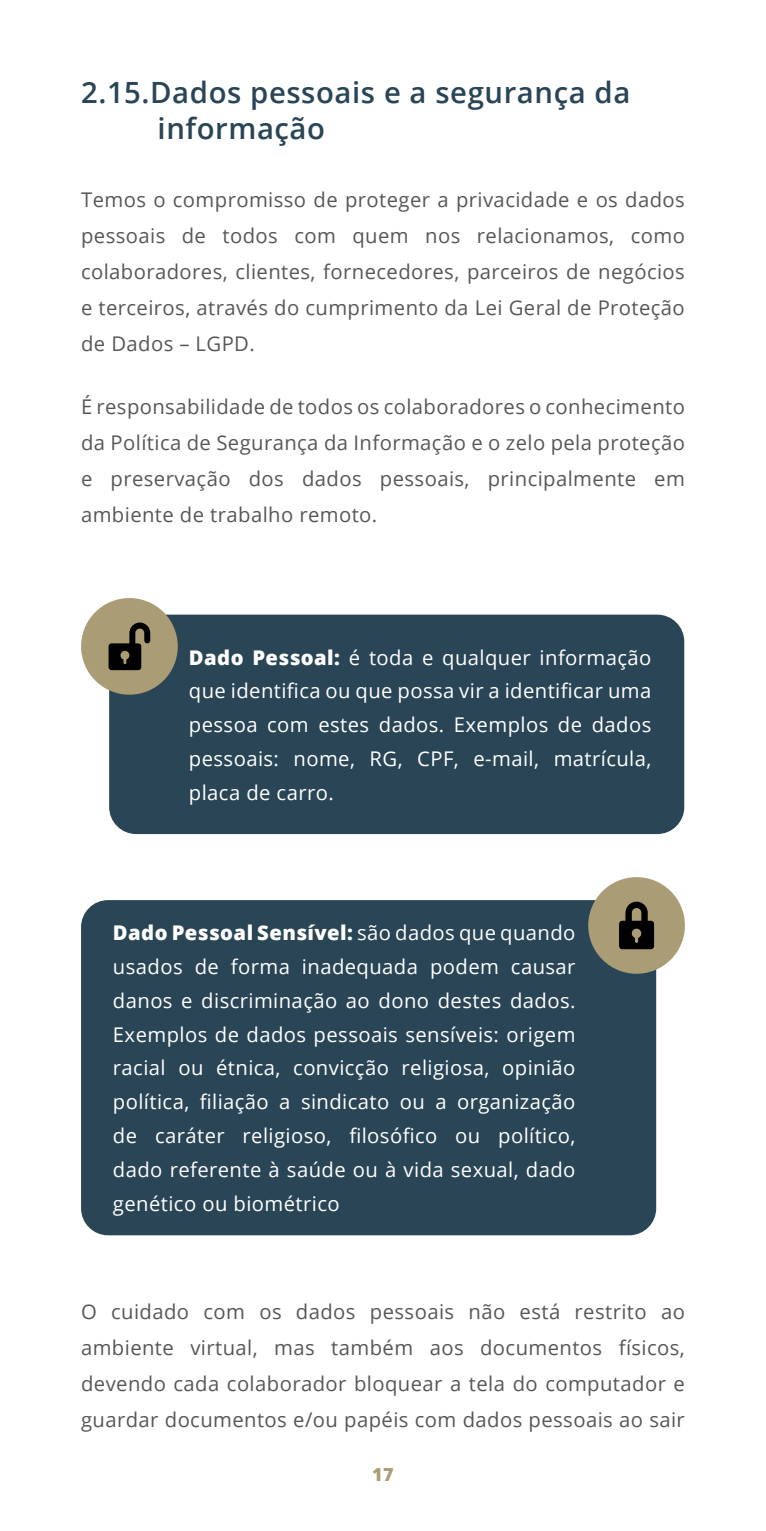
<style>
.page{position:relative;width:766px;height:1531px;background:#fff}
.page>*{position:absolute;margin:0;border:0;box-sizing:border-box;transform-origin:0 0}
.t1{font:600 29.25px/36px "Open Sans";letter-spacing:.02em;color:#294556}
.t2{font:20.25px/36px "Open Sans";letter-spacing:.02em;color:#575756;text-align:justify}
.t3{font:20.25px/33.8px "Open Sans";letter-spacing:.02em;color:#fff;text-align:justify}
.t4{font:800 18px "Open Sans";color:#aa9c74}
.s1{font-weight:800}
</style>
<div class="page">
<div style="left:109px;top:615px;width:575px;height:219px;background:#294556;border-radius:27px"></div>
<div style="left:81px;top:900px;width:575px;height:335px;background:#294556;border-radius:27px"></div>
<div style="left:81px;top:598px;width:97px;height:97px;background:#aa9c74;border-radius:50%"></div>
<div style="left:588px;top:877px;width:96px;height:97px;background:#aa9c74;border-radius:50%"></div>
<svg style="left:108px;top:622px;width:42px;height:48px"></svg>
<svg style="left:619px;top:901px;width:35px;height:48px"></svg>
<h1 class="t1" style="left:157px;top:74px;width:474px;text-indent:-76px">2.15.Dados pessoais e a segurança da informação</h1>
<p class="t2" style="left:81px;top:181px;width:605px">Temos o compromisso de proteger a privacidade e os dados pessoais de todos com quem nos relacionamos, como colaboradores, clientes, fornecedores, parceiros de negócios e terceiros, através do cumprimento da Lei Geral de Proteção de Dados – LGPD.</p>
<p class="t2" style="left:81px;top:388px;width:605px">É responsabilidade de todos os colaboradores o conhecimento da Política de Segurança da Informação e o zelo pela proteção e preservação dos dados pessoais, principalmente em ambiente de trabalho remoto.</p>
<p class="t3" style="left:189px;top:640px;width:464px"><span class="s1">Dado Pessoal:</span> é toda e qualquer informação que identifica ou que possa vir a identificar uma pessoa com estes dados. Exemplos de dados pessoais: nome, RG, CPF, e-mail, matrícula, placa de carro.</p>
<p class="t3" style="left:113px;top:916px;width:464px"><span class="s1">Dado Pessoal Sensível:</span> são dados que quando usados de forma inadequada podem causar danos e discriminação ao dono destes dados.<br>Exemplos de dados pessoais sensíveis: origem racial ou étnica, convicção religiosa, opinião política, filiação a sindicato ou a organização de caráter religioso, filosófico ou político, dado referente à saúde ou à vida sexual, dado genético ou biométrico</p>
<p class="t2" style="left:81px;top:1293px;width:605px">O cuidado com os dados pessoais não está restrito ao ambiente virtual, mas também aos documentos físicos, devendo cada colaborador bloquear a tela do computador e guardar documentos e/ou papéis com dados pessoais ao sair</p>
<p class="t4" style="left:372px;top:1461px;width:23px">17</p>
</div>
